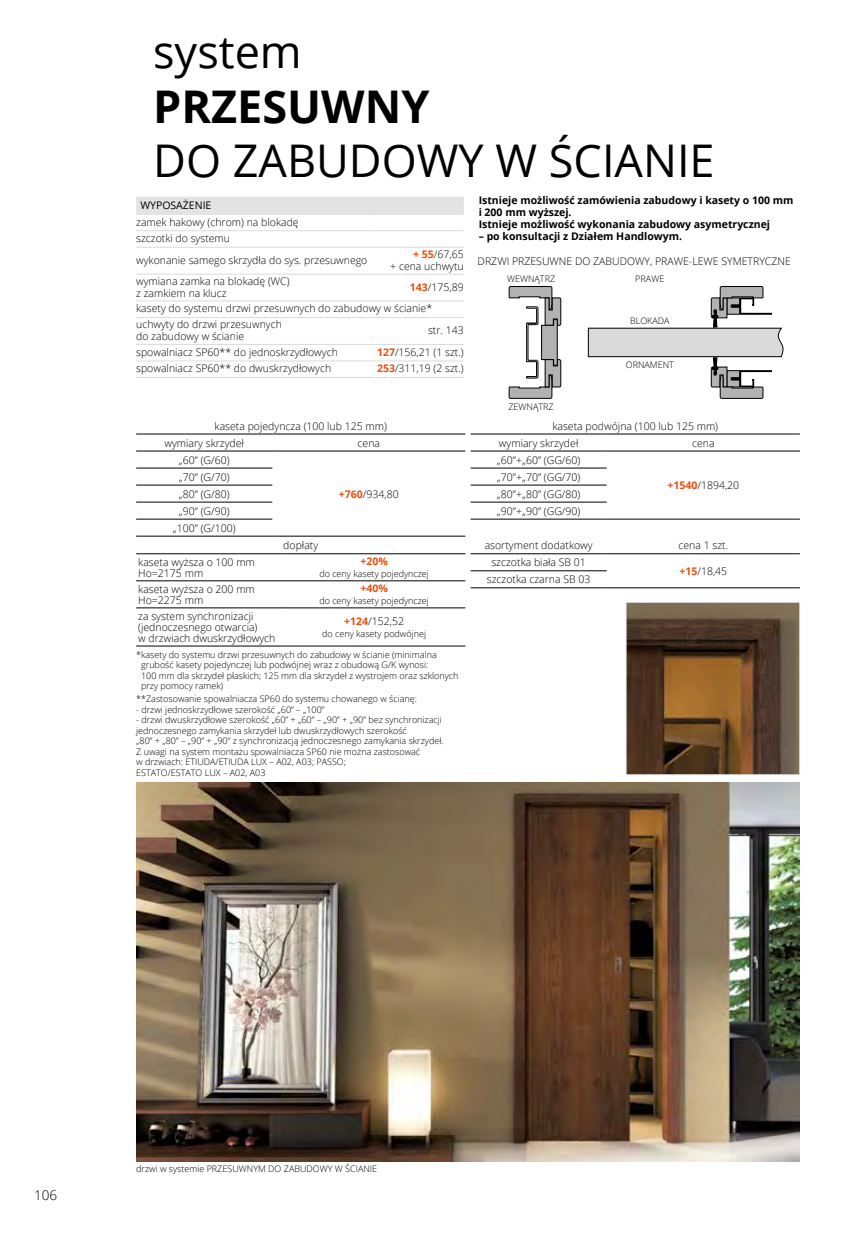
<style>
.page{position:relative;width:851px;height:1234px;background:#fff}
.page>*{position:absolute;margin:0;border:0;box-sizing:border-box;transform-origin:0 0}
.t1{font:45px "Open Sans";color:#000}
.t2{font:700 45px "Open Sans";color:#000}
.t3{font:300 13.5px "Open Sans";color:#000}
.t4{font:300 10.5px/17px "Open Sans";color:#000}
.t5{font:700 10.5px/12px "Open Sans";color:#000}
.t6{font:10.5px "Open Sans";color:#000}
.t7{font:700 10.5px "Open Sans";color:#e94e0f}
.t8{font:300 9px/10.5px "Open Sans";color:#000}
.s1{font-weight:700;color:#e94e0f}
</style>
<div class="page">
<img style="left:136px;top:782px;width:663px;height:379px">
<hr style="left:136px;top:433px;width:136px;height:1px;background:#000">
<hr style="left:272px;top:433px;width:193px;height:1px;background:#000">
<hr style="left:136px;top:450px;width:136px;height:1px;background:#000">
<hr style="left:272px;top:450px;width:193px;height:1px;background:#000">
<hr style="left:272px;top:535px;width:193px;height:1px;background:#000">
<hr style="left:136px;top:467px;width:136px;height:1px;background:#000">
<hr style="left:136px;top:484px;width:136px;height:1px;background:#000">
<hr style="left:136px;top:501px;width:136px;height:1px;background:#000">
<hr style="left:136px;top:518px;width:136px;height:1px;background:#000">
<hr style="left:136px;top:535px;width:136px;height:1px;background:#000">
<hr style="left:470px;top:433px;width:136px;height:1px;background:#000">
<hr style="left:606px;top:433px;width:193px;height:1px;background:#000">
<hr style="left:470px;top:450px;width:136px;height:1px;background:#000">
<hr style="left:606px;top:450px;width:193px;height:1px;background:#000">
<hr style="left:606px;top:518px;width:193px;height:1px;background:#000">
<hr style="left:470px;top:467px;width:136px;height:1px;background:#000">
<hr style="left:470px;top:484px;width:136px;height:1px;background:#000">
<hr style="left:470px;top:501px;width:136px;height:1px;background:#000">
<hr style="left:470px;top:518px;width:136px;height:1px;background:#000">
<hr style="left:470px;top:553px;width:136px;height:1px;background:#000">
<hr style="left:606px;top:553px;width:193px;height:1px;background:#000">
<hr style="left:606px;top:587px;width:193px;height:1px;background:#000">
<hr style="left:470px;top:570px;width:136px;height:1px;background:#000">
<hr style="left:470px;top:587px;width:136px;height:1px;background:#000">
<hr style="left:136px;top:553px;width:147px;height:1px;background:#000">
<hr style="left:283px;top:553px;width:182px;height:1px;background:#000">
<hr style="left:136px;top:580px;width:147px;height:1px;background:#000">
<hr style="left:283px;top:580px;width:182px;height:1px;background:#000">
<hr style="left:136px;top:607px;width:147px;height:1px;background:#000">
<hr style="left:283px;top:607px;width:182px;height:1px;background:#000">
<hr style="left:136px;top:645px;width:147px;height:1px;background:#000">
<hr style="left:283px;top:645px;width:182px;height:1px;background:#000">
<hr style="left:373px;top:230px;width:90px;height:1px;background:#dadada">
<hr style="left:373px;top:247px;width:90px;height:1px;background:#dadada">
<hr style="left:373px;top:274px;width:90px;height:1px;background:#dadada">
<hr style="left:373px;top:317px;width:90px;height:1px;background:#dadada">
<hr style="left:373px;top:344px;width:90px;height:1px;background:#dadada">
<hr style="left:373px;top:360px;width:90px;height:1px;background:#dadada">
<hr style="left:373px;top:377px;width:90px;height:1px;background:#dadada">
<hr style="left:136px;top:230px;width:237px;height:1px;background:#dadada">
<hr style="left:136px;top:247px;width:237px;height:1px;background:#dadada">
<hr style="left:136px;top:274px;width:237px;height:1px;background:#dadada">
<hr style="left:136px;top:301px;width:237px;height:1px;background:#dadada">
<hr style="left:373px;top:301px;width:90px;height:1px;background:#dadada">
<hr style="left:136px;top:317px;width:237px;height:1px;background:#dadada">
<hr style="left:136px;top:344px;width:237px;height:1px;background:#dadada">
<hr style="left:136px;top:360px;width:237px;height:1px;background:#dadada">
<hr style="left:136px;top:377px;width:237px;height:1px;background:#dadada">
<div style="left:136px;top:197px;width:237px;height:18px;background:#e3e3e3"></div>
<div style="left:373px;top:197px;width:90px;height:18px;background:#e3e3e3"></div>
<img style="left:627px;top:604px;width:170px;height:168px">
<div style="left:625px;top:602px;width:174px;height:172px;border:1px solid #dadada"></div>
<svg style="left:587px;top:286px;width:196px;height:113px"></svg>
<svg style="left:508px;top:286px;width:53px;height:113px"></svg>
<h1 class="t1" style="left:153px;top:21px;width:150px">system</h1>
<h1 class="t2" style="left:153px;top:74px;width:278px">PRZESUWNY</h1>
<h1 class="t1" style="left:153px;top:129px;width:563px">DO ZABUDOWY W ŚCIANIE</h1>
<p class="t6" style="left:140px;top:198px;width:73px">WYPOSAŻENIE</p>
<p class="t4" style="left:136px;top:213px;width:164px;line-height:16.5px">zamek hakowy (chrom) na blokadę szczotki do systemu</p>
<p class="t4" style="left:136px;top:251px;width:233px">wykonanie samego skrzydła do sys. przesuwnego</p>
<p class="t4" style="left:390px;top:248px;width:75px;line-height:12px;text-align:right"><span class="s1">+ 55</span>/67,65<br>+ cena uchwytu</p>
<p class="t4" style="left:136px;top:274px;width:155px;line-height:12px">wymiana zamka na blokadę (WC) z zamkiem na klucz</p>
<p class="t4" style="left:136px;top:276px;width:329px;line-height:21.8px;text-indent:274px"><span class="s1">143</span>/175,89 kasety do systemu drzwi przesuwnych do zabudowy w ścianie*</p>
<p class="t4" style="left:136px;top:318px;width:147px;line-height:12px">uchwyty do drzwi przesuwnych do zabudowy w ścianie</p>
<p class="t4" style="left:428px;top:321px;width:37px">str. 143</p>
<p class="t4" style="left:136px;top:343px;width:203px">spowalniacz SP60** do jednoskrzydłowych</p>
<p class="t4" style="left:377px;top:343px;width:88px"><span class="s1">127</span>/156,21 (1 szt.)</p>
<p class="t4" style="left:136px;top:360px;width:196px">spowalniacz SP60** do dwuskrzydłowych</p>
<p class="t4" style="left:377px;top:360px;width:88px"><span class="s1">253</span>/311,19 (2 szt.)</p>
<p class="t4" style="left:164px;top:417px;width:224px;text-indent:50px">kaseta pojedyncza (100 lub 125 mm) wymiary skrzydeł</p>
<p class="t4" style="left:357px;top:434px;width:24px">cena</p>
<p class="t4" style="left:179px;top:451px;width:52px">„60” (G/60)</p>
<p class="t4" style="left:173px;top:468px;width:64px;text-align:center">„70” (G/70) „80” (G/80) „90” (G/90) „100” (G/100)</p>
<p class="t4" style="left:283px;top:536px;width:36px">dopłaty</p>
<p class="t4" style="left:339px;top:485px;width:61px"><span class="s1">+760</span>/934,80</p>
<p class="t4" style="left:138px;top:556px;width:118px;line-height:11.2px">kaseta wyższa o 100 mm<br>Ho=2175 mm</p>
<p class="t7" style="left:360px;top:554px;width:29px">+20%</p>
<p class="t8" style="left:319px;top:568px;width:111px">do ceny kasety pojedynczej</p>
<p class="t4" style="left:138px;top:583px;width:118px;line-height:11.2px">kaseta wyższa o 200 mm<br>Ho=2275 mm</p>
<p class="t7" style="left:360px;top:581px;width:29px">+40%</p>
<p class="t8" style="left:319px;top:595px;width:111px">do ceny kasety pojedynczej</p>
<p class="t4" style="left:138px;top:610px;width:139px;line-height:11.2px">za system synchronizacji (jednoczesnego otwarcia)<br>w drzwiach dwuskrzydłowych</p>
<p class="t4" style="left:344px;top:612px;width:61px"><span class="s1">+124</span>/152,52</p>
<p class="t8" style="left:322px;top:628px;width:105px">do ceny kasety podwójnej</p>
<p class="t8" style="left:141px;top:648px;width:319px;text-indent:-5px">*kasety do systemu drzwi przesuwnych do zabudowy w ścianie (minimalna grubość kasety pojedynczej lub podwójnej wraz z obudową G/K wynosi:<br>100 mm dla skrzydeł płaskich; 125 mm dla skrzydeł z wystrojem oraz szklonych przy pomocy ramek)</p>
<p class="t8" style="left:136px;top:693px;width:282px">**Zastosowanie spowalniacza SP60 do systemu chowanego w ścianę:</p>
<p class="t8" style="left:136px;top:703px;width:190px">- drzwi jednoskrzydłowe szerokość „60” – „100”</p>
<p class="t8" style="left:136px;top:714px;width:309px">- drzwi dwuskrzydłowe szerokość „60” + „60” – „90” + „90” bez synchronizacji jednoczesnego zamykania skrzydeł lub dwuskrzydłowych szerokość<br>„80” + „80” – „90” + „90” z synchronizacją jednoczesnego zamykania skrzydeł.<br>Z uwagi na system montażu spowalniacza SP60 nie można zastosować<br>w drzwiach: ETIUDA/ETIUDA LUX – A02, A03; PASSO;<br>ESTATO/ESTATO LUX – A02, A03</p>
<p class="t5" style="left:478px;top:194px;width:316px">Istnieje możliwość zamówienia zabudowy i kasety o 100 mm i 200 mm wyższej.<br>Istnieje możliwość wykonania zabudowy asymetrycznej</p>
<p class="t5" style="left:478px;top:230px;width:205px">– po konsultacji z Działem Handlowym.</p>
<p class="t4" style="left:477px;top:253px;width:315px">DRZWI PRZESUWNE DO ZABUDOWY, PRAWE-LEWE SYMETRYCZNE</p>
<p class="t8" style="left:507px;top:273px;width:50px">WEWNĄTRZ</p>
<p class="t8" style="left:635px;top:273px;width:31px">PRAWE</p>
<p class="t8" style="left:630px;top:315px;width:41px">BLOKADA</p>
<p class="t8" style="left:508px;top:401px;width:47px">ZEWNĄTRZ</p>
<p class="t8" style="left:625px;top:359px;width:50px">ORNAMENT</p>
<p class="t4" style="left:499px;top:417px;width:221px;text-indent:53px">kaseta podwójna (100 lub 125 mm) wymiary skrzydeł</p>
<p class="t4" style="left:692px;top:434px;width:24px">cena</p>
<p class="t4" style="left:497px;top:451px;width:85px">„60”+„60” (GG/60)</p>
<p class="t4" style="left:497px;top:468px;width:85px;text-align:justify">„70”+„70” (GG/70) „80”+„80” (GG/80) „90”+„90” (GG/90)</p>
<p class="t4" style="left:484px;top:536px;width:109px">asortyment dodatkowy</p>
<p class="t4" style="left:678px;top:536px;width:51px">cena 1 szt.</p>
<p class="t4" style="left:491px;top:553px;width:96px">szczotka biała SB 01</p>
<p class="t4" style="left:679px;top:562px;width:49px"><span class="s1">+15</span>/18,45</p>
<p class="t4" style="left:487px;top:570px;width:105px">szczotka czarna SB 03</p>
<p class="t4" style="left:667px;top:476px;width:73px"><span class="s1">+1540</span>/1894,20</p>
<p class="t3" style="left:34px;top:1185px;width:25px">106</p>
<p class="t8" style="left:136px;top:1163px;width:242px">drzwi w systemie PRZESUWNYM DO ZABUDOWY W ŚCIANIE</p>
</div>
